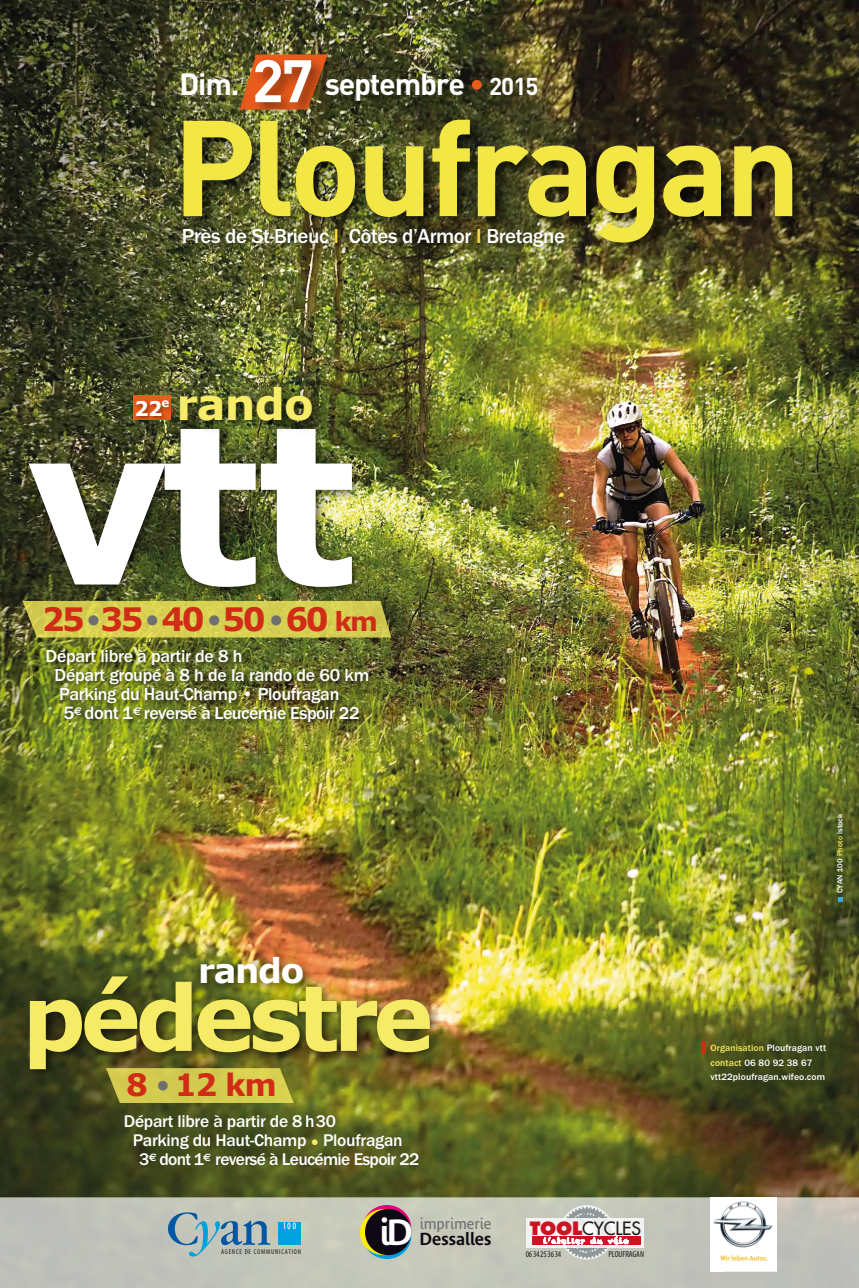
<style>
.page{position:relative;width:859px;height:1288px;background:#fff}
.page>*{position:absolute;margin:0;border:0;box-sizing:border-box;transform-origin:0 0}
.t1{font:700 220.5px "Verdana";color:#fff}
.t2{font:700 133.88px "DIN";letter-spacing:-.04em;color:#f2e744}
.t3{font:700 91px "Verdana";letter-spacing:-.06em;color:#f5eb67}
.t4{font:700 43.14px "Verdana";letter-spacing:-.02em;color:#f7ec67}
.t5{font:700 34.12px "Verdana";letter-spacing:-.04em;color:#fff}
.t6{font:700 32.2px "Verdana";letter-spacing:-.08em;color:#d02d17}
.t7{font:700 30.62px "Verdana";color:#d02d17}
.t8{font:700 30.36px "DIN";letter-spacing:-.04em;color:#fff}
.t9{font:21px "Itc Franklin Med FO";letter-spacing:-.025em;color:#fff}
.t10{font:700 20.21px "Verdana";color:#fff}
.t11{font:17.94px "Itc Franklin Med FO";letter-spacing:-.015em;color:#fff}
.t12{font:17.85px "Futura";letter-spacing:-.01em;color:#1d1d1b}
.t13{font:17.5px "Itc Franklin Med FO";letter-spacing:-.015em;color:#fff}
.t14{font:17.5px "Itc Franklin Med FO";letter-spacing:-.04em;color:#fff}
.t15{font:600 17.24px "Bienvenue";color:#0f0915}
.t16{font:14.96px "Bienvenue";color:#706f6f}
.t17{font:9.62px/14.9px "Itc Franklin Med FO";letter-spacing:.01em;color:#fff}
.t18{font:condensed 8.75px "Myriad Pro";letter-spacing:-.01em;color:#1d1d1b}
.t19{font:7.88px "Itc Franklin Med FO";letter-spacing:.01em;color:#fff}
.t20{font:condensed 7.09px "Myriad Pro";letter-spacing:.11em;color:#1d1d1b}
.s1{font-size:58.89px}
.s2{color:#eb5b1c}
.s3{font-size:24.06px}
.s4{color:#ffdb3a}
.s5{font-size:20.21px;color:#706f6f}
.s6{font-size:26.25px}
.s7{font-size:18.55px}
.s8{font-size:19.25px;color:#706f6f}
.s9{font-family:"Verdana";font-weight:700;font-size:11.38px;color:#f5eb67}
.s10{font-size:36.05px;color:#fff}
.s11{font-weight:800;color:#cd1222}
.s12{color:#f6eb5d}
</style>
<div class="page">
<img style="left:0;top:0;width:858px;height:1197px">
<img style="left:14px;top:383px;width:355px;height:286px">
<svg style="left:22px;top:601px;width:369px;height:36px;background:#d1ca50"></svg>
<svg style="left:106px;top:1094px;width:187px;height:8px"></svg>
<img style="left:164px;top:370px;width:166px;height:80px">
<img style="left:187px;top:942px;width:131px;height:19px">
<img style="left:40px;top:642px;width:339px;height:110px">
<img style="left:159px;top:202px;width:434px;height:70px">
<img style="left:125px;top:387px;width:53px;height:43px">
<img style="left:11px;top:961px;width:434px;height:133px">
<svg style="left:0;top:1197px;width:858px;height:90px;background:#c1c4b9"></svg>
<div style="left:526px;top:1218px;width:117px;height:29px;background:#f3f4f1"></div>
<div style="left:532px;top:1236px;width:108px;height:8px;background:#cd1222"></div>
<svg style="left:543px;top:1207px;width:85px;height:51px"></svg>
<div style="left:278px;top:1222px;width:22px;height:22px;background:#00a2de"></div>
<svg style="left:168px;top:1212px;width:102px;height:44px;background:#96b0b7"></svg>
<svg style="left:283px;top:1222px;width:13px;height:7px"></svg>
<svg style="left:362px;top:1212px;width:49px;height:46px"></svg>
<svg style="left:362px;top:1204px;width:49px;height:47px"></svg>
<svg style="left:360px;top:1208px;width:48px;height:46px"></svg>
<div style="left:365px;top:1208px;width:46px;height:46px;background:#0f0915;border-radius:50%"></div>
<img style="left:699px;top:1031px;width:143px;height:67px">
<img style="left:165px;top:94px;width:650px;height:170px">
<img style="left:172px;top:37px;width:386px;height:97px">
<svg style="left:702px;top:1041px;width:3px;height:13px"></svg>
<img style="left:827px;top:805px;width:29px;height:100px">
<svg style="left:837px;top:896px;width:5px;height:5px"></svg>
<img style="left:709px;top:1197px;width:66px;height:74px">
<h3 class="t8" style="left:179px;top:64px;width:360px">Dim. <span class="s1">27</span> septembre <span class="s2">•</span> <span class="s3">2015</span></h3>
<h2 class="t2" style="left:172px;top:80px;width:630px">Ploufragan</h2>
<p class="t9" style="left:182px;top:224px;width:384px">Près de St-Brieuc <span class="s4">I</span> Côtes d’Armor <span class="s4">I</span> Bretagne</p>
<p class="t10" style="left:134px;top:394px;width:37px">22<sup>e</sup></p>
<h3 class="t4" style="left:176px;top:373px;width:139px">rando</h3>
<h1 class="t1" style="left:25px;top:348px;width:333px">vtt</h1>
<h3 class="t6" style="left:42px;top:596px;width:337px">25<span class="s5">•</span>35<span class="s5">•</span>40<span class="s5">•</span>50 <span class="s5">•</span> 60 <span class="s6">km</span></h3>
<p class="t11" style="left:46px;top:646px;width:198px">Départ libre à partir de 8 h</p>
<p class="t11" style="left:54px;top:665px;width:316px">Départ groupé à 8 h de la rando de 60 km</p>
<p class="t11" style="left:59px;top:684px;width:282px">Parking du Haut-Champ • Ploufragan</p>
<p class="t11" style="left:63px;top:703px;width:297px"><span class="s7">5</span><sup>€</sup> <span class="s7">dont 1</span><sup>€</sup> reversé à Leucémie Espoir 22</p>
<h3 class="t5" style="left:198px;top:946px;width:107px">rando</h3>
<h3 class="t3" style="left:22px;top:953px;width:412px">pédestre</h3>
<h3 class="t7" style="left:126px;top:1062px;width:152px">8 <span class="s8">•</span> 12 km</h3>
<p class="t13" style="left:124px;top:1110px;width:213px">Départ libre à partir de 8 h30</p>
<p class="t13" style="left:133px;top:1129px;width:271px">Parking du Haut-Champ <span class="s9">•</span> Ploufragan</p>
<p class="t14" style="left:139px;top:1149px;width:281px">3<sup>€</sup> dont 1<sup>€</sup> reversé à Leucémie Espoir 22</p>
<p class="t20" style="left:221px;top:1246px;width:81px">AGENCE DE COMMUNICATION</p>
<p class="t15" style="left:379px;top:1228px;width:114px"><span class="s10">iD</span> Dessalles</p>
<p class="t16" style="left:419px;top:1215px;width:73px">imprimerie</p>
<p class="t12" style="left:529px;top:1216px;width:113px"><span class="s11">TOOL</span>CYCLES</p>
<p class="t18" style="left:525px;top:1248px;width:37px">06 34 25 36 34</p>
<p class="t18" style="left:608px;top:1248px;width:37px">PLOUFRAGAN</p>
<p class="t19" style="left:835px;top:893px;width:81px;rotate:-90deg">CYAN 100 <span class="s12">Photo</span> istock</p>
<p class="t17" style="left:710px;top:1040px;width:117px"><span class="s12">Organisation</span> Ploufragan vtt <span class="s12">contact</span> 06 80 92 38 67 vtt22ploufragan.wifeo.com</p>
</div>
